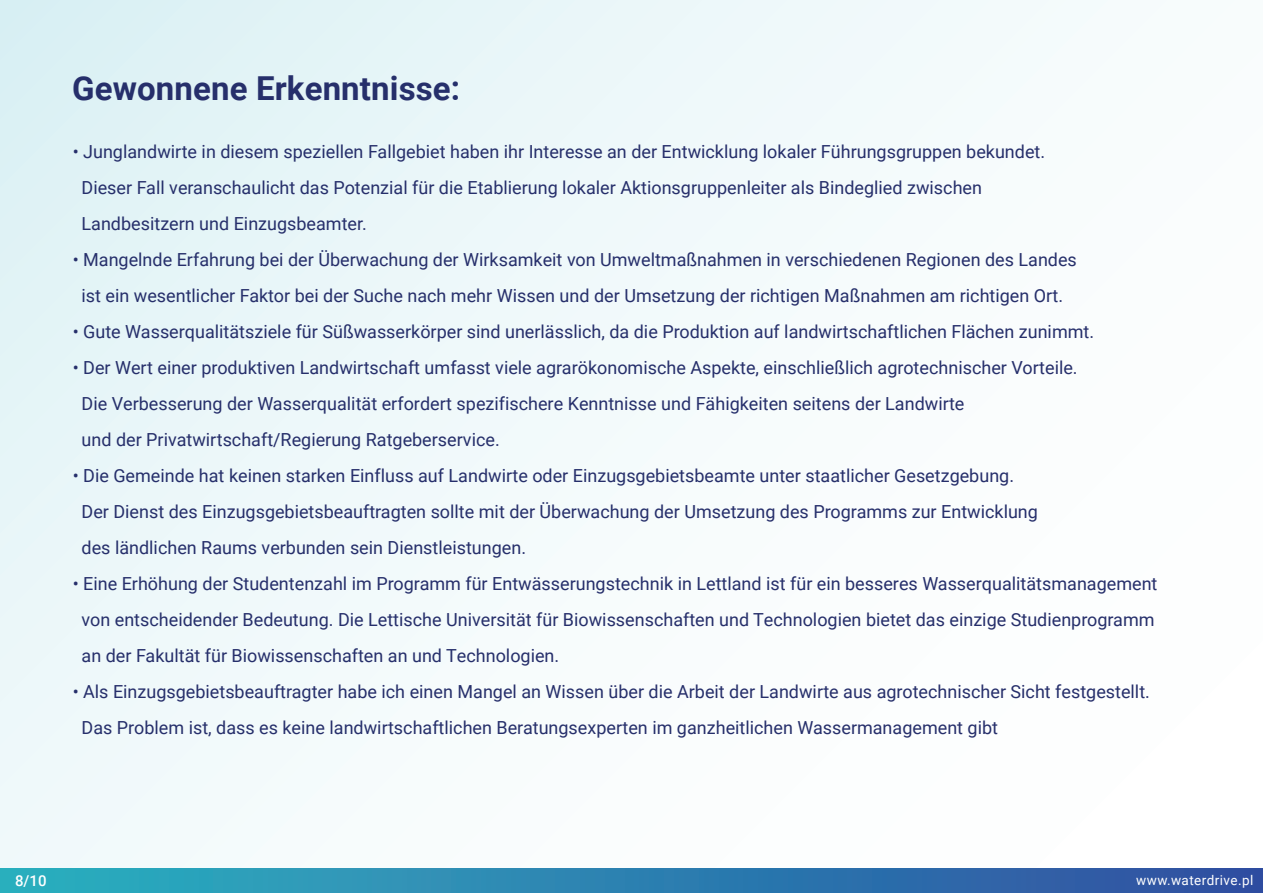
<style>
.page{position:relative;width:1263px;height:893px;background:#fff}
.page>*{position:absolute;margin:0;border:0;box-sizing:border-box;transform-origin:0 0}
.t1{font:700 33px "Roboto";letter-spacing:.005em;color:#262f6b}
.t2{font:18px/36px "Roboto";color:#262f6b}
.t3{font:500 15px "Roboto";color:#fff}
.t4{font:13.5px "Roboto";letter-spacing:.03em;color:#fff}
</style>
<div class="page">
<div style="left:0;top:0;width:1263px;height:893px;background:linear-gradient(to right,#e7f5f8,#fefffe)"></div>
<div style="left:0;top:868px;width:1263px;height:25px;background:linear-gradient(to right,#2bb2c0,#2f4ea1)"></div>
<h1 class="t1" style="left:72px;top:65px;width:389px">Gewonnene Erkenntnisse:</h1>
<p class="t2" style="left:82px;top:133px;width:965px;text-indent:-9px">• Junglandwirte in diesem speziellen Fallgebiet haben ihr Interesse an der Entwicklung lokaler Führungsgruppen bekundet.<br>Dieser Fall veranschaulicht das Potenzial für die Etablierung lokaler Aktionsgruppenleiter als Bindeglied zwischen<br>Landbesitzern und Einzugsbeamter.</p>
<p class="t2" style="left:73px;top:241px;width:1006px;text-align:center">• Mangelnde Erfahrung bei der Überwachung der Wirksamkeit von Umweltmaßnahmen in verschiedenen Regionen des Landes ist ein wesentlicher Faktor bei der Suche nach mehr Wissen und der Umsetzung der richtigen Maßnahmen am richtigen Ort.</p>
<p class="t2" style="left:73px;top:313px;width:1023px">• Gute Wasserqualitätsziele für Süßwasserkörper sind unerlässlich, da die Produktion auf landwirtschaftlichen Flächen zunimmt.</p>
<p class="t2" style="left:82px;top:349px;width:997px;text-indent:-9px">• Der Wert einer produktiven Landwirtschaft umfasst viele agrarökonomische Aspekte, einschließlich agrotechnischer Vorteile.<br>Die Verbesserung der Wasserqualität erfordert spezifischere Kenntnisse und Fähigkeiten seitens der Landwirte<br>und der Privatwirtschaft/Regierung Ratgeberservice.</p>
<p class="t2" style="left:82px;top:457px;width:958px;text-indent:-9px">• Die Gemeinde hat keinen starken Einfluss auf Landwirte oder Einzugsgebietsbeamte unter staatlicher Gesetzgebung.<br>Der Dienst des Einzugsgebietsbeauftragten sollte mit der Überwachung der Umsetzung des Programms zur Entwicklung des ländlichen Raums verbunden sein Dienstleistungen.</p>
<p class="t2" style="left:82px;top:565px;width:1077px;text-indent:-9px">• Eine Erhöhung der Studentenzahl im Programm für Entwässerungstechnik in Lettland ist für ein besseres Wasserqualitätsmanagement von entscheidender Bedeutung. Die Lettische Universität für Biowissenschaften und Technologien bietet das einzige Studienprogramm an der Fakultät für Biowissenschaften an und Technologien.</p>
<p class="t2" style="left:82px;top:673px;width:1070px;text-indent:-9px">• Als Einzugsgebietsbeauftragter habe ich einen Mangel an Wissen über die Arbeit der Landwirte aus agrotechnischer Sicht festgestellt.<br>Das Problem ist, dass es keine landwirtschaftlichen Beratungsexperten im ganzheitlichen Wassermanagement gibt</p>
<p class="t3" style="left:15px;top:870px;width:33px">8/10</p>
<p class="t4" style="left:1136px;top:871px;width:119px">www.waterdrive.pl</p>
</div>
